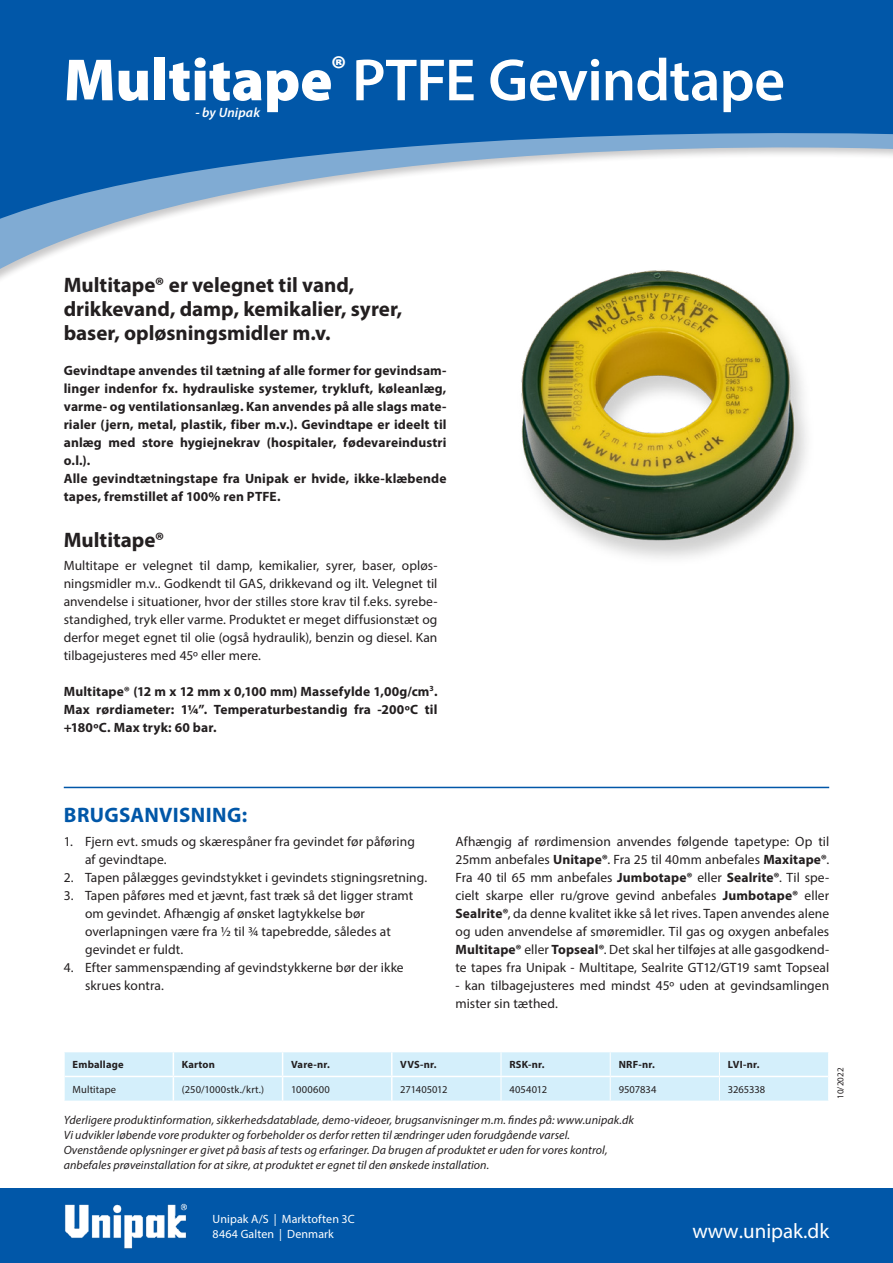
<style>
.page{position:relative;width:893px;height:1263px;background:#fff}
.page>*{position:absolute;margin:0;border:0;box-sizing:border-box;transform-origin:0 0}
.Produktnavn_1{font:600 60px "Myriad Pro";letter-spacing:-.015em;color:#fff}
.Tekst_1{font:700 21px/24px "Myriad Pro";color:#231f20}
.Blå_overskrift{font:700 21px "Myriad Pro";letter-spacing:.015em;color:#0157a8}
.t1{font:21px "Myriad Pro";color:#fff}
.Produktnavn_3{font:700 21px "Myriad Pro";color:#231f20}
.Tekst_4{font:13.5px/18px "Myriad Pro";letter-spacing:.005em;color:#231f20}
.Tekst_3{font:700 13.5px/18px "Myriad Pro";letter-spacing:.01em;color:#231f20;text-align:justify}
.Tekst_3-2{font:13.5px/18px "Myriad Pro";letter-spacing:.005em;color:#231f20;text-align:justify}
.by_Unipak{font:italic 600 13.5px "Myriad Pro";letter-spacing:.01em;color:#fff}
.Bundlinje{font:italic 12px/15px "Myriad Pro";letter-spacing:.01em;color:#231f20}
.Adresse{font:12px/14.4px "Myriad Pro";letter-spacing:.01em;color:#fff}
.Datalinje{font:700 10.5px "Myriad Pro";letter-spacing:.015em;color:#231f20}
.Datalinje-2{font:10.5px "Myriad Pro";letter-spacing:.01em;color:#231f20}
.Datalinje-3{font:10.5px "Myriad Pro";letter-spacing:-.015em;color:#231f20}
.Datalinje-4{font:10.5px "Myriad Pro";letter-spacing:-.01em;color:#231f20}
.Tekst_4-2{font:9px "Myriad Pro";color:#231f20}
.s1{font-weight:900}
.s2{font-weight:700}
</style>
<div class="page">
<svg style="left:0;top:225px;width:135px;height:54px"></svg>
<svg style="left:0;top:0;width:893px;height:225px;fill:#0157a8"></svg>
<div style="left:0;top:1188px;width:893px;height:75px;background:#0157a8"></div>
<img style="left:65px;top:1203px;width:122px;height:46px">
<svg style="left:64px;top:1052px;width:764px;height:49px"></svg>
<hr style="left:64px;top:787px;width:765px;height:1px;background:#0157a8">
<img style="left:521px;top:270px;width:286px;height:289px">
<p class="Produktnavn_1" style="left:64px;top:42px;width:723px"><span class="s1">Multitape</span><sup>®</sup> PTFE Gevindtape</p>
<p class="by_Unipak" style="left:195px;top:104px;width:66px">- by Unipak</p>
<p class="Tekst_1" style="left:64px;top:272px;width:340px">Multitape® er velegnet til vand, drikkevand, damp, kemikalier, syrer, baser, opløsningsmidler m.v.</p>
<p class="Tekst_3" style="left:64px;top:361px;width:384px">Gevindtape anvendes til tætning af alle former for gevindsam&shy;linger indenfor fx. hydrauliske systemer, trykluft, køleanlæg, varme- og ventilationsanlæg. Kan anvendes på alle slags mate&shy;rialer (jern, metal, plastik, fiber m.v.). Gevindtape er ideelt til anlæg med store hygiejnekrav (hospitaler, fødevareindustri o.l.).</p>
<p class="Tekst_3" style="left:64px;top:469px;width:384px">Alle gevindtætningstape fra Unipak er hvide, ikke-klæbende tapes, fremstillet af 100% ren PTFE.</p>
<p class="Produktnavn_3" style="left:64px;top:526px;width:102px">Multitape®</p>
<p class="Tekst_3-2" style="left:64px;top:556px;width:375px">Multitape er velegnet til damp, kemikalier, syrer, baser, opløs&shy;ningsmidler m.v.. Godkendt til GAS, drikkevand og ilt. Velegnet til anvendelse i situationer, hvor der stilles store krav til f.eks. syrebe&shy;standighed, tryk eller varme. Produktet er meget diffusionstæt og derfor meget egnet til olie (også hydraulik), benzin og diesel. Kan tilbagejusteres med 45º eller mere.</p>
<p class="Tekst_3" style="left:64px;top:682px;width:375px">Multitape® (12 m x 12 mm x 0,100 mm) Massefylde 1,00g/cm<sup>3</sup>.<br>Max rørdiameter: 1¼”. Temperaturbestandig fra -200ºC til +180ºC. Max tryk: 60 bar.</p>
<p class="Blå_overskrift" style="left:64px;top:801px;width:185px">BRUGSANVISNING:</p>
<p class="Tekst_4" style="left:64px;top:832px;width:353px">1. Fjern evt. smuds og skærespåner fra gevindet før påføring</p>
<p class="Tekst_4" style="left:85px;top:850px;width:83px">af gevindtape.</p>
<p class="Tekst_4" style="left:64px;top:868px;width:365px">2. Tapen pålægges gevindstykket i gevindets stigningsretning.</p>
<p class="Tekst_4" style="left:85px;top:886px;width:330px;text-indent:-21px">3. Tapen påføres med et jævnt, fast træk så det ligger stramt om gevindet. Afhængig af ønsket lagtykkelse bør</p>
<p class="Tekst_4" style="left:85px;top:922px;width:307px">overlapningen være fra ½ til ¾ tapebredde, således at</p>
<p class="Tekst_4" style="left:85px;top:940px;width:100px">gevindet er fuldt.</p>
<p class="Tekst_4" style="left:64px;top:958px;width:341px">4. Efter sammenspænding af gevindstykkerne bør der ikke</p>
<p class="Tekst_4" style="left:85px;top:976px;width:80px">skrues kontra.</p>
<p class="Tekst_4" style="left:455px;top:832px;width:375px;text-align:justify">Afhængig af rørdimension anvendes følgende tapetype: Op til 25mm anbefales <span class="s2">Unitape®</span>. Fra 25 til 40mm anbefales <span class="s2">Maxitape®</span>.<br>Fra 40 til 65 mm anbefales <span class="s2">Jumbotape®</span> eller <span class="s2">Sealrite®</span>. Til spe&shy;cielt skarpe eller ru/grove gevind anbefales <span class="s2">Jumbotape®</span> eller <span class="s2">Sealrite®</span>, da denne kvalitet ikke så let rives. Tapen anvendes alene og uden anvendelse af smøremidler. Til gas og oxygen anbefales <span class="s2">Multitape®</span> eller <span class="s2">Topseal®</span>. Det skal her tilføjes at alle gasgodkend&shy;te tapes fra Unipak - Multitape, Sealrite GT12/GT19 samt Topseal</p>
<p class="Tekst_4" style="left:455px;top:976px;width:375px">- kan tilbagejusteres med mindst 45º uden at gevindsamlingen mister sin tæthed.</p>
<p class="Datalinje" style="left:73px;top:1057px;width:52px">Emballage</p>
<p class="Datalinje" style="left:182px;top:1057px;width:35px">Karton</p>
<p class="Datalinje" style="left:291px;top:1057px;width:40px">Vare-nr.</p>
<p class="Datalinje" style="left:400px;top:1057px;width:38px">VVS-nr.</p>
<p class="Datalinje" style="left:509px;top:1057px;width:37px">RSK-nr.</p>
<p class="Datalinje" style="left:619px;top:1057px;width:38px">NRF-nr.</p>
<p class="Datalinje" style="left:728px;top:1057px;width:33px">LVI-nr.</p>
<p class="Datalinje-2" style="left:73px;top:1083px;width:45px">Multitape</p>
<p class="Datalinje-2" style="left:182px;top:1083px;width:84px">(250/1000stk./krt.)</p>
<p class="Datalinje-2" style="left:291px;top:1083px;width:40px">1000600</p>
<p class="Datalinje-3" style="left:400px;top:1083px;width:49px">271405012</p>
<p class="Datalinje-2" style="left:509px;top:1083px;width:39px">4054012</p>
<p class="Datalinje-2" style="left:619px;top:1083px;width:39px">9507834</p>
<p class="Datalinje-4" style="left:728px;top:1083px;width:39px">3265338</p>
<p class="Bundlinje" style="left:64px;top:1112px;width:572px">Yderligere produktinformation, sikkerhedsdatablade, demo-videoer, brugsanvisninger m.m. findes på: www.unipak.dk<br>Vi udvikler løbende vore produkter og forbeholder os derfor retten til ændringer uden forudgående varsel.</p>
<p class="Bundlinje" style="left:64px;top:1142px;width:545px">Ovenstående oplysninger er givet på basis af tests og erfaringer. Da brugen af produktet er uden for vores kontrol, anbefales prøveinstallation for at sikre, at produktet er egnet til den ønskede installation.</p>
<p class="Tekst_4-2" style="left:835px;top:1098px;width:32px;rotate:-90deg">10/2022</p>
<p class="Adresse" style="left:213px;top:1212px;width:144px">Unipak A/S | Marktoften 3C<br>8464 Galten | Denmark</p>
<p class="t1" style="left:692px;top:1218px;width:138px">www.unipak.dk</p>
</div>
